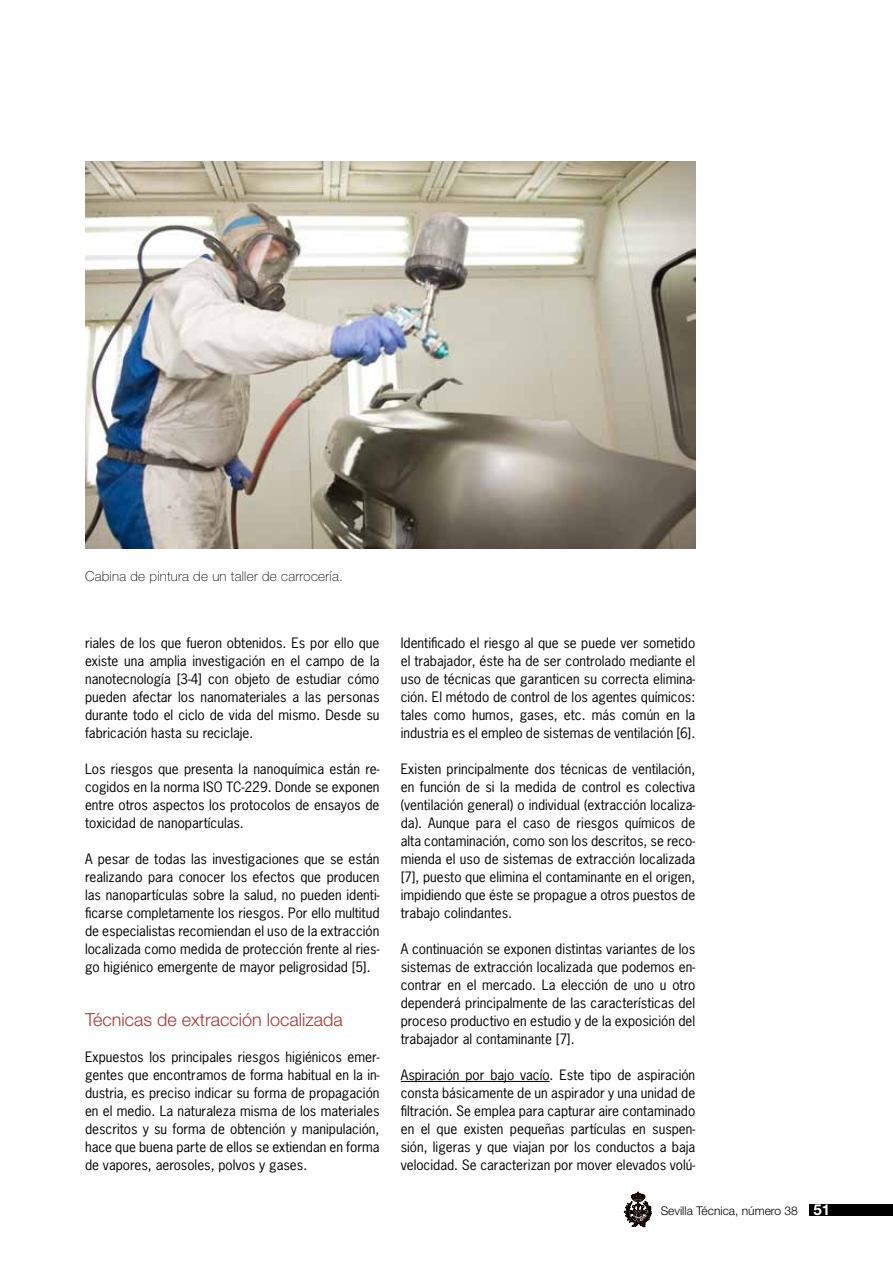
<style>
.page{position:relative;width:893px;height:1263px;background:#fff}
.page>*{position:absolute;margin:0;border:0;box-sizing:border-box;transform-origin:0 0}
.t1{font:300 18px "Helvetica Neue LT Std";color:#a93830}
.t2{font:13.5px/18px "News Gothic Std";color:#000;text-align:justify}
.t3{font:100 13.5px "Helvetica Neue LT Std";letter-spacing:.02em;color:#000}
.t4{font:300 12px "Helvetica Neue LT Std";color:#000}
.s1{font-weight:700;font-size:15px;color:#fff}
</style>
<div class="page">
<div style="left:809px;top:1204px;width:84px;height:12px;background:#000"></div>
<svg style="left:624px;top:1192px;width:28px;height:35px"></svg>
<hr style="left:401px;top:1081px;width:149px;height:1px;background:#000">
<img style="left:85px;top:162px;width:610px;height:387px">
<p class="t3" style="left:85px;top:568px;width:259px">Cabina de pintura de un taller de carrocería.</p>
<p class="t2" style="left:85px;top:634px;width:296px">riales de los que fueron obtenidos. Es por ello que existe una amplia investigación en el campo de la nanotecnología [3-4] con objeto de estudiar cómo pueden afectar los nanomateriales a las personas durante todo el ciclo de vida del mismo. Desde su fabricación hasta su reciclaje.</p>
<p class="t2" style="left:85px;top:760px;width:296px">Los riesgos que presenta la nanoquímica están re&shy;cogidos en la norma ISO TC-229. Donde se exponen entre otros aspectos los protocolos de ensayos de toxicidad de nanopartículas.</p>
<p class="t2" style="left:85px;top:850px;width:296px">A pesar de todas las investigaciones que se están realizando para conocer los efectos que producen las nanopartículas sobre la salud, no pueden identi&shy;ficarse completamente los riesgos. Por ello multitud de especialistas recomiendan el uso de la extracción localizada como medida de protección frente al ries&shy;go higiénico emergente de mayor peligrosidad [5].</p>
<h1 class="t1" style="left:85px;top:1009px;width:259px">Técnicas de extracción localizada</h1>
<p class="t2" style="left:85px;top:1048px;width:296px">Expuestos los principales riesgos higiénicos emer&shy;gentes que encontramos de forma habitual en la in&shy;dustria, es preciso indicar su forma de propagación en el medio. La naturaleza misma de los materiales descritos y su forma de obtención y manipulación, hace que buena parte de ellos se extiendan en forma de vapores, aerosoles, polvos y gases.</p>
<p class="t2" style="left:401px;top:634px;width:296px">Identificado el riesgo al que se puede ver sometido el trabajador, éste ha de ser controlado mediante el uso de técnicas que garanticen su correcta elimina&shy;ción. El método de control de los agentes químicos: tales como humos, gases, etc. más común en la industria es el empleo de sistemas de ventilación [6].</p>
<p class="t2" style="left:401px;top:760px;width:296px">Existen principalmente dos técnicas de ventilación, en función de si la medida de control es colectiva (ventilación general) o individual (extracción localiza&shy;da). Aunque para el caso de riesgos químicos de alta contaminación, como son los descritos, se reco&shy;mienda el uso de sistemas de extracción localizada [7], puesto que elimina el contaminante en el origen, impidiendo que éste se propague a otros puestos de trabajo colindantes.</p>
<p class="t2" style="left:401px;top:940px;width:296px">A continuación se exponen distintas variantes de los sistemas de extracción localizada que podemos en&shy;contrar en el mercado. La elección de uno u otro dependerá principalmente de las características del proceso productivo en estudio y de la exposición del trabajador al contaminante [7].</p>
<p class="t2" style="left:401px;top:1066px;width:296px">Aspiración por bajo vacío. Este tipo de aspiración consta básicamente de un aspirador y una unidad de filtración. Se emplea para capturar aire contaminado en el que existen pequeñas partículas en suspen&shy;sión, ligeras y que viajan por los conductos a baja velocidad. Se caracterizan por mover elevados volú-</p>
<p class="t4" style="left:661px;top:1203px;width:171px">Sevilla Técnica, número 38 <span class="s1">51</span></p>
</div>
